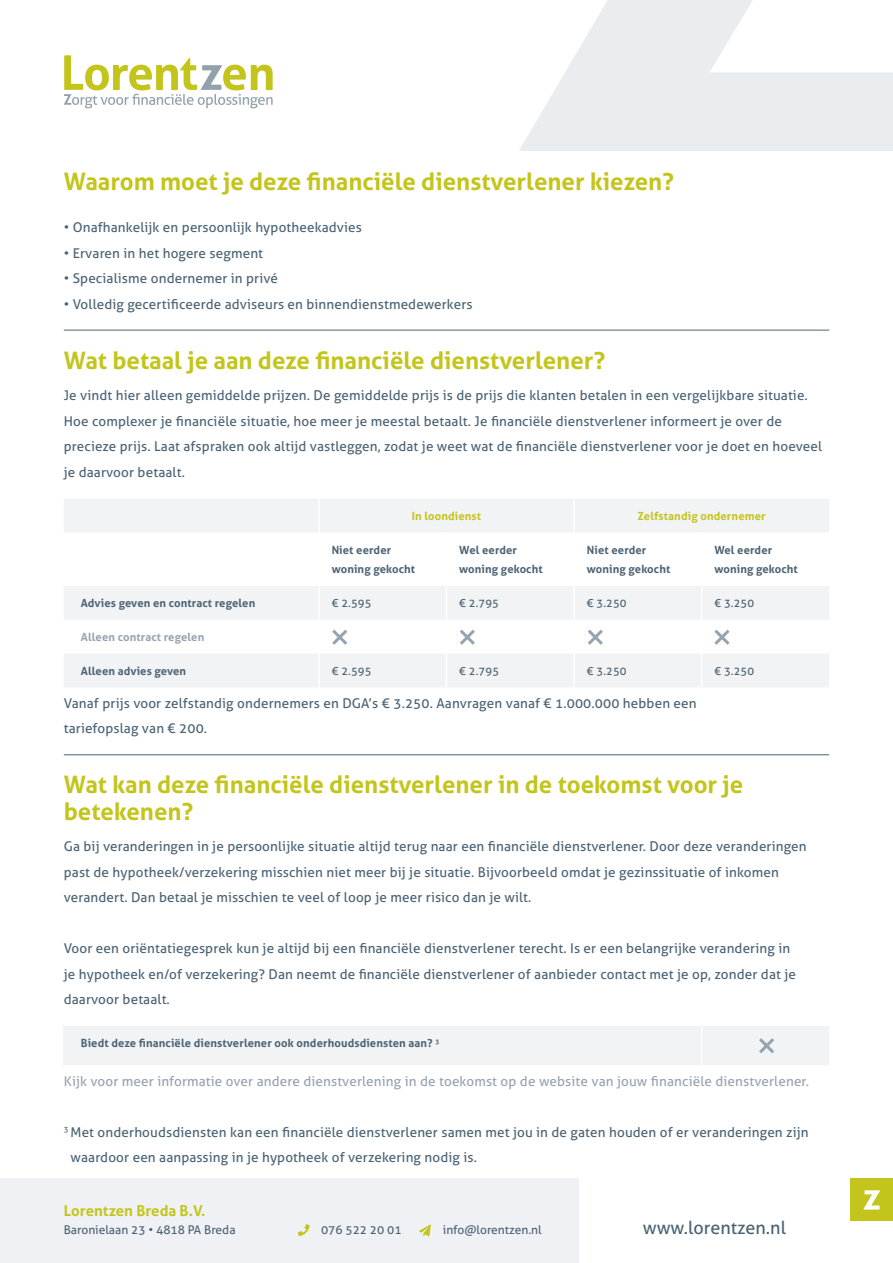
<style>
.page{position:relative;width:893px;height:1263px;background:#fff}
.page>*{position:absolute;margin:0;border:0;box-sizing:border-box;transform-origin:0 0}
.t1{font:700 24px/27px "Aller";color:#c3c51d}
.t2{font:18px "Aller";color:#4b6375}
.t3{font:700 15px "Aller";color:#c3c51d}
.t4{font:13.5px/25.5px "Aller";letter-spacing:.01em;color:#4b6375}
.t5{font:13.5px "Aller";letter-spacing:.01em;color:#96a3b1}
.t6{font:12px "Aller";color:#4b6375}
.t7{font:700 11.25px/19.5px "Aller";letter-spacing:.01em;color:#4b6375}
.t8{font:11.25px "Aller";letter-spacing:.01em;color:#4b6375}
.t9{font:700 11.25px "Aller";letter-spacing:.01em;color:#c3c51d}
.t10{font:700 11.25px "Aller";letter-spacing:.01em;color:#96a3b1}
</style>
<div class="page">
<svg style="left:64px;top:55px;width:209px;height:53px"></svg>
<svg style="left:519px;top:0;width:374px;height:151px;fill:#e9edf0"></svg>
<div style="left:850px;top:1179px;width:43px;height:42px;background:#c3c51d"></div>
<svg style="left:863px;top:1190px;width:17px;height:19px"></svg>
<div style="left:0;top:1179px;width:578px;height:84px;background:#eff1f4"></div>
<svg style="left:298px;top:1224px;width:12px;height:12px"></svg>
<svg style="left:419px;top:1224px;width:12px;height:12px"></svg>
<div style="left:64px;top:499px;width:765px;height:33px;background:#f2f3f4"></div>
<div style="left:64px;top:586px;width:765px;height:33px;background:#f2f3f4"></div>
<hr style="left:318px;top:499px;width:2px;height:34px;background:#fff">
<hr style="left:318px;top:586px;width:2px;height:34px;background:#fff">
<hr style="left:573px;top:499px;width:2px;height:34px;background:#fff">
<hr style="left:446px;top:586px;width:1px;height:34px;background:#fff">
<hr style="left:573px;top:586px;width:2px;height:34px;background:#fff">
<hr style="left:701px;top:586px;width:1px;height:34px;background:#fff">
<svg style="left:64px;top:629px;width:765px;height:58px"></svg>
<div style="left:64px;top:1026px;width:765px;height:39px;background:#f2f3f4"></div>
<hr style="left:64px;top:754px;width:765px;height:1px;background:#4b6375">
<hr style="left:64px;top:330px;width:765px;height:1px;background:#4b6375">
<h1 class="t1" style="left:64px;top:168px;width:612px">Waarom moet je deze financiële dienstverlener kiezen?</h1>
<p class="t4" style="left:64px;top:215px;width:300px">• Onafhankelijk en persoonlijk hypotheekadvies</p>
<p class="t4" style="left:64px;top:240px;width:201px">• Ervaren in het hogere segment</p>
<p class="t4" style="left:64px;top:266px;width:216px">• Specialisme ondernemer in privé</p>
<p class="t4" style="left:64px;top:291px;width:410px">• Volledig gecertificeerde adviseurs en binnendienstmedewerkers</p>
<h1 class="t1" style="left:64px;top:347px;width:543px">Wat betaal je aan deze financiële dienstverlener?</h1>
<p class="t4" style="left:64px;top:383px;width:760px">Je vindt hier alleen gemiddelde prijzen. De gemiddelde prijs is de prijs die klanten betalen in een vergelijkbare situatie.<br>Hoe complexer je financiële situatie, hoe meer je meestal betaalt. Je financiële dienstverlener informeert je over de precieze prijs. Laat afspraken ook altijd vastleggen, zodat je weet wat de financiële dienstverlener voor je doet en hoeveel je daarvoor betaalt.</p>
<p class="t9" style="left:412px;top:509px;width:71px">In loondienst</p>
<p class="t9" style="left:637px;top:509px;width:130px">Zelfstandig ondernemer</p>
<p class="t7" style="left:332px;top:540px;width:85px">Niet eerder woning gekocht</p>
<p class="t7" style="left:459px;top:540px;width:85px">Wel eerder woning gekocht</p>
<p class="t7" style="left:587px;top:540px;width:85px">Niet eerder woning gekocht</p>
<p class="t7" style="left:714px;top:540px;width:85px">Wel eerder woning gekocht</p>
<p class="t7" style="left:81px;top:593px;width:176px">Advies geven en contract regelen</p>
<p class="t8" style="left:332px;top:596px;width:41px">€ 2.595</p>
<p class="t8" style="left:459px;top:596px;width:41px">€ 2.795</p>
<p class="t8" style="left:587px;top:596px;width:41px">€ 3.250</p>
<p class="t8" style="left:714px;top:596px;width:41px">€ 3.250</p>
<p class="t10" style="left:81px;top:630px;width:125px">Alleen contract regelen</p>
<p class="t7" style="left:81px;top:661px;width:107px">Alleen advies geven</p>
<p class="t8" style="left:332px;top:664px;width:41px">€ 2.595</p>
<p class="t8" style="left:459px;top:664px;width:41px">€ 2.795</p>
<p class="t8" style="left:587px;top:664px;width:41px">€ 3.250</p>
<p class="t8" style="left:714px;top:664px;width:41px">€ 3.250</p>
<p class="t4" style="left:64px;top:690px;width:634px">Vanaf prijs voor zelfstandig ondernemers en DGA’s € 3.250. Aanvragen vanaf € 1.000.000 hebben een tariefopslag van € 200.</p>
<h1 class="t1" style="left:64px;top:771px;width:681px">Wat kan deze financiële dienstverlener in de toekomst voor je betekenen?</h1>
<p class="t4" style="left:64px;top:834px;width:744px">Ga bij veranderingen in je persoonlijke situatie altijd terug naar een financiële dienstverlener. Door deze veranderingen past de hypotheek/verzekering misschien niet meer bij je situatie. Bijvoorbeeld omdat je gezinssituatie of inkomen verandert. Dan betaal je misschien te veel of loop je meer risico dan je wilt.</p>
<p class="t4" style="left:64px;top:936px;width:734px">Voor een oriëntatiegesprek kun je altijd bij een financiële dienstverlener terecht. Is er een belangrijke verandering in je hypotheek en/of verzekering? Dan neemt de financiële dienstverlener of aanbieder contact met je op, zonder dat je daarvoor betaalt.</p>
<p class="t7" style="left:81px;top:1033px;width:360px">Biedt deze financiële dienstverlener ook onderhoudsdiensten aan? <sup>3</sup></p>
<p class="t5" style="left:64px;top:1073px;width:747px">Kijk voor meer informatie over andere dienstverlening in de toekomst op de website van jouw financiële dienstverlener.</p>
<p class="t4" style="left:71px;top:1119px;width:740px;text-indent:-7px"><sup>3</sup> Met onderhoudsdiensten kan een financiële dienstverlener samen met jou in de gaten houden of er veranderingen zijn waardoor een aanpassing in je hypotheek of verzekering nodig is.</p>
<p class="t3" style="left:64px;top:1201px;width:143px">Lorentzen Breda B.V.</p>
<p class="t6" style="left:64px;top:1222px;width:173px">Baronielaan 23 • 4818 PA Breda</p>
<p class="t6" style="left:321px;top:1222px;width:82px">076 522 20 01</p>
<p class="t6" style="left:443px;top:1222px;width:100px">info@lorentzen.nl</p>
<h2 class="t2" style="left:643px;top:1217px;width:145px">www.lorentzen.nl</h2>
</div>
